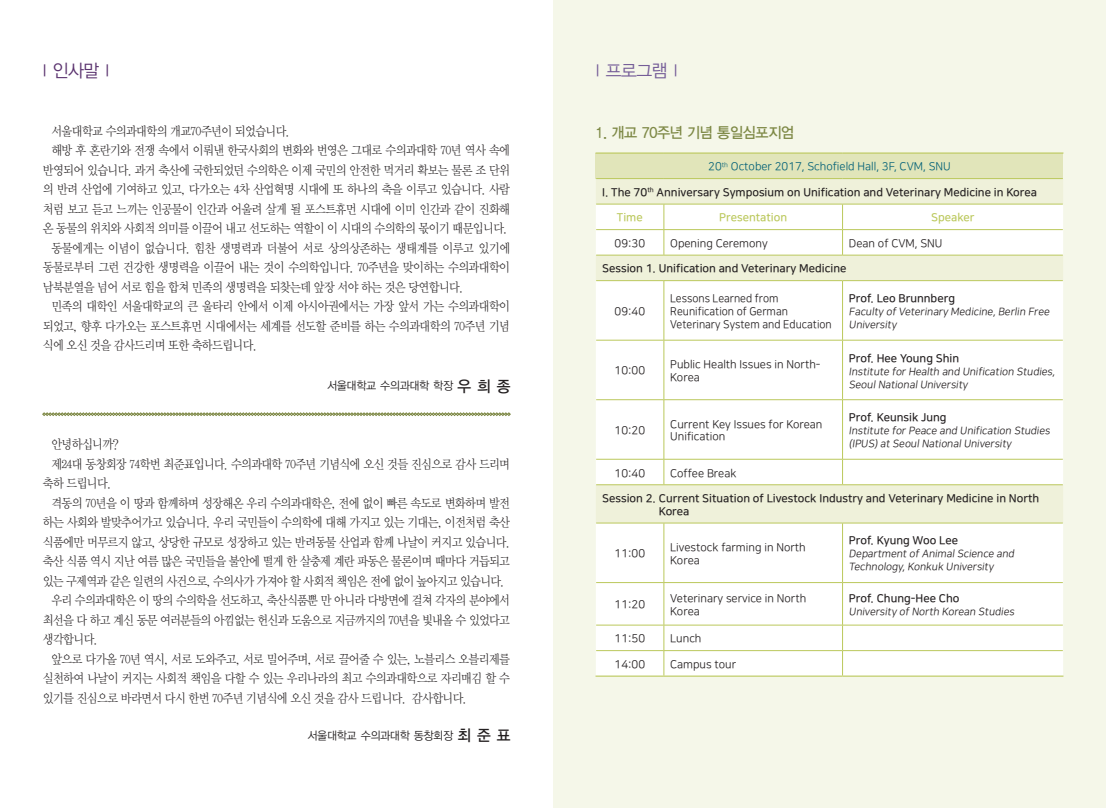
<style>
.page{position:relative;width:1106px;height:808px;background:#fff}
.page>*{position:absolute;margin:0;border:0;box-sizing:border-box;transform-origin:0 0}
.t1{font:18px "YDIYGO120 KS Cpc EUC H";color:#755d98;scale:.95 1}
.t2{font:18px "YDIYGO120 KS Cpc EUC H";color:#5b336f;scale:.95 1}
.t3{font:15px "YDIYGO330";letter-spacing:-.025em;color:#7e8946;scale:.95 1}
.t4{font:12.75px/19.5px "YDIY Mj O120 KS Cpc EUC H";letter-spacing:-.11em;color:#231f20;text-align:justify;scale:.9 1}
.t5{font:11.4px "YDIYGO120 KS Cpc EUC H";letter-spacing:-.1em;color:#231f20;scale:.95 1}
.ÙÅÁ_Û{font:11.25px/12.9px "Nanum Square OTFB";color:#231f20}
.ÙÅÁ_Û-2{font:11.25px/12.9px "Nanum Square OTFR";color:#231f20}
.ÙÅÁ_Û-3{font:11.25px/12.9px "Nanum Square OTFR";color:#231f20;scale:.95 1}
.MS_ÙÅÁ_Û{font:11.25px "Nanum Square OTFR";color:#036178}
.ÙÅÁ_Û-4{font:11.25px "Nanum Square OTFB";color:#bbc85c}
.ÙÅÁ_Û-5{font:10.5px/12.9px "Nanum Square OTFR";color:#231f20}
.s1{font-family:"YDIYGO330";font-size:15.75px}
</style>
<div class="page">
<div style="left:553px;top:0;width:553px;height:808px;background:#f5f7e9"></div>
<div style="left:596px;top:153px;width:467px;height:26px;background:#e1e5ba"></div>
<svg style="left:596px;top:179px;width:467px;height:25px;fill:#eff1da"></svg>
<svg style="left:596px;top:204px;width:467px;height:471px;background:#fcfcf8"></svg>
<hr style="left:596px;top:178px;width:68px;height:1px;background:#bbc85c">
<hr style="left:664px;top:178px;width:178px;height:1px;background:#bbc85c">
<hr style="left:842px;top:178px;width:220px;height:1px;background:#bbc85c">
<hr style="left:596px;top:204px;width:68px;height:1px;background:#bbc85c">
<hr style="left:664px;top:204px;width:178px;height:1px;background:#bbc85c">
<hr style="left:842px;top:204px;width:220px;height:1px;background:#bbc85c">
<hr style="left:596px;top:229px;width:68px;height:1px;background:#bbc85c">
<hr style="left:664px;top:229px;width:178px;height:1px;background:#bbc85c">
<svg style="left:663px;top:204px;width:1px;height:51px"></svg>
<hr style="left:842px;top:229px;width:220px;height:1px;background:#bbc85c">
<svg style="left:842px;top:204px;width:1px;height:51px"></svg>
<hr style="left:596px;top:255px;width:68px;height:1px;background:#bbc85c">
<hr style="left:664px;top:255px;width:178px;height:1px;background:#bbc85c">
<hr style="left:842px;top:255px;width:220px;height:1px;background:#bbc85c">
<hr style="left:596px;top:280px;width:68px;height:1px;background:#bbc85c">
<hr style="left:664px;top:280px;width:178px;height:1px;background:#bbc85c">
<hr style="left:663px;top:281px;width:1px;height:59px;background:#bbc85c">
<hr style="left:842px;top:280px;width:220px;height:1px;background:#bbc85c">
<hr style="left:842px;top:281px;width:1px;height:59px;background:#bbc85c">
<hr style="left:596px;top:340px;width:68px;height:1px;background:#bbc85c">
<hr style="left:664px;top:340px;width:178px;height:1px;background:#bbc85c">
<hr style="left:663px;top:340px;width:1px;height:59px;background:#bbc85c">
<hr style="left:842px;top:340px;width:220px;height:1px;background:#bbc85c">
<hr style="left:842px;top:340px;width:1px;height:59px;background:#bbc85c">
<hr style="left:596px;top:399px;width:68px;height:1px;background:#bbc85c">
<hr style="left:664px;top:399px;width:178px;height:1px;background:#bbc85c">
<hr style="left:663px;top:400px;width:1px;height:59px;background:#bbc85c">
<hr style="left:842px;top:399px;width:220px;height:1px;background:#bbc85c">
<hr style="left:842px;top:400px;width:1px;height:59px;background:#bbc85c">
<hr style="left:596px;top:459px;width:68px;height:1px;background:#bbc85c">
<hr style="left:664px;top:459px;width:178px;height:1px;background:#bbc85c">
<svg style="left:663px;top:459px;width:1px;height:25px"></svg>
<hr style="left:842px;top:459px;width:220px;height:1px;background:#bbc85c">
<svg style="left:842px;top:459px;width:1px;height:25px"></svg>
<hr style="left:596px;top:484px;width:68px;height:1px;background:#bbc85c">
<hr style="left:664px;top:484px;width:178px;height:1px;background:#bbc85c">
<hr style="left:842px;top:484px;width:220px;height:1px;background:#bbc85c">
<hr style="left:596px;top:523px;width:68px;height:1px;background:#bbc85c">
<hr style="left:664px;top:523px;width:178px;height:1px;background:#bbc85c">
<hr style="left:663px;top:523px;width:1px;height:59px;background:#bbc85c">
<hr style="left:842px;top:523px;width:220px;height:1px;background:#bbc85c">
<hr style="left:842px;top:523px;width:1px;height:59px;background:#bbc85c">
<hr style="left:596px;top:582px;width:68px;height:1px;background:#bbc85c">
<hr style="left:664px;top:582px;width:178px;height:1px;background:#bbc85c">
<hr style="left:663px;top:583px;width:1px;height:42px;background:#bbc85c">
<hr style="left:842px;top:582px;width:220px;height:1px;background:#bbc85c">
<hr style="left:842px;top:583px;width:1px;height:42px;background:#bbc85c">
<hr style="left:596px;top:625px;width:68px;height:1px;background:#bbc85c">
<hr style="left:664px;top:625px;width:178px;height:1px;background:#bbc85c">
<hr style="left:842px;top:625px;width:220px;height:1px;background:#bbc85c">
<hr style="left:596px;top:650px;width:68px;height:1px;background:#bbc85c">
<hr style="left:664px;top:650px;width:178px;height:1px;background:#bbc85c">
<svg style="left:663px;top:625px;width:1px;height:50px"></svg>
<hr style="left:842px;top:650px;width:220px;height:1px;background:#bbc85c">
<svg style="left:842px;top:625px;width:1px;height:50px"></svg>
<hr style="left:595px;top:152px;width:69px;height:2px;background:#bbc85c">
<hr style="left:664px;top:152px;width:178px;height:2px;background:#bbc85c">
<hr style="left:842px;top:152px;width:221px;height:2px;background:#bbc85c">
<hr style="left:595px;top:675px;width:69px;height:2px;background:#bbc85c">
<hr style="left:664px;top:675px;width:178px;height:2px;background:#bbc85c">
<hr style="left:842px;top:675px;width:221px;height:2px;background:#bbc85c">
<svg style="left:42px;top:412px;width:468px;height:4px;background:#b0b68e"></svg>
<p class="t2" style="left:43px;top:62px;width:72px">l 인사말 l</p>
<p class="t1" style="left:595px;top:62px;width:88px">l 프로그램 l</p>
<p class="t4" style="left:51px;top:121px;width:267px">서울대학교 수의과대학의 개교70주년이 되었습니다.</p>
<p class="t4" style="left:43px;top:141px;width:521px;text-indent:9px">해방 후 혼란기와 전쟁 속에서 이뤄낸 한국사회의 변화와 번영은 그대로 수의과대학 70년 역사 속에 반영되어 있습니다. 과거 축산에 국한되었던 수의학은 이제 국민의 안전한 먹거리 확보는 물론 조 단위 의 반려 산업에 기여하고 있고, 다가오는 4차 산업혁명 시대에 또 하나의 축을 이루고 있습니다. 사람 처럼 보고 듣고 느끼는 인공물이 인간과 어울려 살게 될 포스트휴먼 시대에 이미 인간과 같이 진화해 온 동물의 위치와 사회적 의미를 이끌어 내고 선도하는 역할이 이 시대의 수의학의 몫이기 때문입니다.</p>
<p class="t4" style="left:43px;top:238px;width:521px;text-indent:9px">동물에게는 이념이 없습니다. 힘찬 생명력과 더불어 서로 상의상존하는 생태계를 이루고 있기에 동물로부터 그런 건강한 생명력을 이끌어 내는 것이 수의학입니다. 70주년을 맞이하는 수의과대학이 남북분열을 넘어 서로 힘을 합쳐 민족의 생명력을 되찾는데 앞장 서야 하는 것은 당연합니다.</p>
<p class="t4" style="left:43px;top:297px;width:521px;text-indent:9px">민족의 대학인 서울대학교의 큰 울타리 안에서 이제 아시아권에서는 가장 앞서 가는 수의과대학이 되었고, 향후 다가오는 포스트휴먼 시대에서는 세계를 선도할 준비를 하는 수의과대학의 70주년 기념 식에 오신 것을 감사드리며 또한 축하드립니다.</p>
<p class="t5" style="left:327px;top:380px;width:195px">서울대학교 수의과대학 학장 <span class="s1">우 희 종</span></p>
<p class="t4" style="left:51px;top:435px;width:77px">안녕하십니까?</p>
<p class="t4" style="left:43px;top:454px;width:521px;text-indent:9px">제24대 동창회장 74학번 최준표입니다. 수의과대학 70주년 기념식에 오신 것들 진심으로 감사 드리며 축하 드립니다.</p>
<p class="t4" style="left:43px;top:493px;width:521px;text-indent:9px">격동의 70년을 이 땅과 함께하며 성장해온 우리 수의과대학은, 전에 없이 빠른 속도로 변화하며 발전 하는 사회와 발맞추어가고 있습니다. 우리 국민들이 수의학에 대해 가지고 있는 기대는, 이전처럼 축산 식품에만 머무르지 않고, 상당한 규모로 성장하고 있는 반려동물 산업과 함께 나날이 커지고 있습니다. 축산 식품 역시 지난 여름 많은 국민들을 불안에 떨게 한 살충제 계란 파동은 물론이며 때마다 거듭되고 있는 구제역과 같은 일련의 사건으로, 수의사가 가져야 할 사회적 책임은 전에 없이 높아지고 있습니다.</p>
<p class="t4" style="left:43px;top:591px;width:521px;text-indent:9px">우리 수의과대학은 이 땅의 수의학을 선도하고, 축산식품뿐 만 아니라 다방면에 걸쳐 각자의 분야에서 최선을 다 하고 계신 동문 여러분들의 아낌없는 헌신과 도움으로 지금까지의 70년을 빛내올 수 있었다고 생각합니다.</p>
<p class="t4" style="left:43px;top:649px;width:521px;text-indent:9px">앞으로 다가올 70년 역시, 서로 도와주고, 서로 밀어주며, 서로 끌어줄 수 있는, 노블리스 오블리제를 실천하여 나날이 커지는 사회적 책임을 다할 수 있는 우리나라의 최고 수의과대학으로 자리매김 할 수 있기를 진심으로 바라면서 다시 한번 70주년 기념식에 오신 것을 감사 드립니다. 감사합니다.</p>
<p class="t5" style="left:307px;top:730px;width:215px">서울대학교 수의과대학 동창회장 <span class="s1">최 준 표</span></p>
<p class="t3" style="left:595px;top:124px;width:211px">1. 개교 70주년 기념 통일심포지엄</p>
<p class="MS_ÙÅÁ_Û" style="left:708px;top:161px;width:244px">20<sup>th</sup> October 2017, Schofield Hall, 3F, CVM, SNU</p>
<p class="ÙÅÁ_Û" style="left:602px;top:186px;width:436px">I. The 70<sup>th</sup> Anniversary Symposium on Unification and Veterinary Medicine in Korea</p>
<p class="ÙÅÁ_Û-4" style="left:617px;top:212px;width:27px">Time</p>
<p class="ÙÅÁ_Û-4" style="left:719px;top:212px;width:69px">Presentation</p>
<p class="ÙÅÁ_Û-4" style="left:931px;top:212px;width:45px">Speaker</p>
<p class="ÙÅÁ_Û-2" style="left:614px;top:237px;width:32px">09:30</p>
<p class="ÙÅÁ_Û-2" style="left:670px;top:237px;width:99px">Opening Ceremony</p>
<p class="ÙÅÁ_Û-2" style="left:849px;top:237px;width:95px">Dean of CVM, SNU</p>
<p class="ÙÅÁ_Û" style="left:602px;top:263px;width:246px">Session 1. Unification and Veterinary Medicine</p>
<p class="ÙÅÁ_Û-2" style="left:614px;top:305px;width:32px">09:40</p>
<p class="ÙÅÁ_Û-3" style="left:670px;top:292px;width:171px">Lessons Learned from<br>Reunification of German<br>Veterinary System and Education</p>
<p class="ÙÅÁ_Û" style="left:849px;top:292px;width:108px">Prof. Leo Brunnberg</p>
<p class="ÙÅÁ_Û-5" style="left:849px;top:306px;width:204px">Faculty of Veterinary Medicine, Berlin Free<br>University</p>
<p class="ÙÅÁ_Û-2" style="left:614px;top:365px;width:32px">10:00</p>
<p class="ÙÅÁ_Û-2" style="left:670px;top:358px;width:152px">Public Health Issues in North-<br>Korea</p>
<p class="ÙÅÁ_Û-2" style="left:614px;top:424px;width:32px">10:20</p>
<p class="ÙÅÁ_Û-2" style="left:670px;top:418px;width:154px">Current Key Issues for Korean<br>Unification</p>
<p class="ÙÅÁ_Û" style="left:849px;top:352px;width:112px">Prof. Hee Young Shin</p>
<p class="ÙÅÁ_Û-5" style="left:849px;top:365px;width:209px">Institute for Health and Unification Studies,<br>Seoul National University</p>
<p class="ÙÅÁ_Û" style="left:849px;top:411px;width:99px">Prof. Keunsik Jung</p>
<p class="ÙÅÁ_Û-5" style="left:849px;top:424px;width:204px">Institute for Peace and Unification Studies (IPUS) at Seoul National University</p>
<p class="ÙÅÁ_Û-2" style="left:614px;top:467px;width:32px">10:40</p>
<p class="ÙÅÁ_Û-2" style="left:670px;top:467px;width:68px">Coffee Break</p>
<p class="ÙÅÁ_Û" style="left:658px;top:492px;width:382px;text-indent:-57px">Session 2. Current Situation of Livestock Industry and Veterinary Medicine in North<br>Korea</p>
<p class="ÙÅÁ_Û-2" style="left:614px;top:547px;width:32px">11:00</p>
<p class="ÙÅÁ_Û-2" style="left:670px;top:541px;width:137px">Livestock farming in North<br>Korea</p>
<p class="ÙÅÁ_Û" style="left:849px;top:535px;width:111px">Prof. Kyung Woo Lee</p>
<p class="ÙÅÁ_Û-5" style="left:849px;top:548px;width:168px">Department of Animal Science and<br>Technology, Konkuk University</p>
<p class="ÙÅÁ_Û-2" style="left:614px;top:599px;width:32px">11:20</p>
<p class="ÙÅÁ_Û-2" style="left:670px;top:592px;width:138px">Veterinary service in North<br>Korea</p>
<p class="ÙÅÁ_Û" style="left:849px;top:592px;width:112px">Prof. Chung-Hee Cho</p>
<p class="ÙÅÁ_Û-5" style="left:849px;top:605px;width:168px">University of North Korean Studies</p>
<p class="ÙÅÁ_Û-2" style="left:614px;top:633px;width:32px">11:50</p>
<p class="ÙÅÁ_Û-2" style="left:670px;top:633px;width:33px">Lunch</p>
<p class="ÙÅÁ_Û-2" style="left:614px;top:658px;width:32px">14:00</p>
<p class="ÙÅÁ_Û-2" style="left:670px;top:658px;width:67px">Campus tour</p>
</div>
